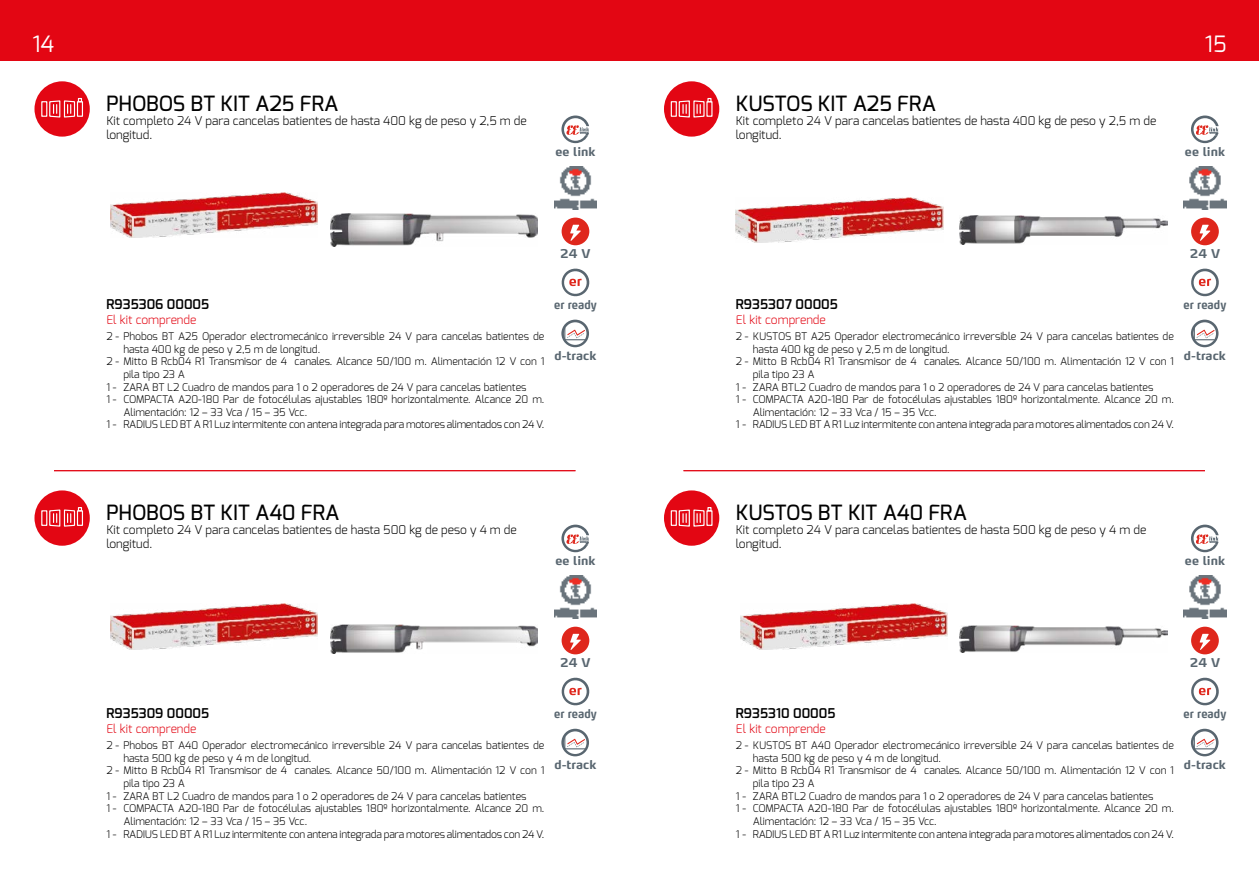
<style>
.page{position:relative;width:1259px;height:893px;background:#fff}
.page>*{position:absolute;margin:0;border:0;box-sizing:border-box;transform-origin:0 0}
.t1{font:22.5px "Exo";color:#fff}
.t2{font:500 21px "Exo";color:#000}
.t3{font:600 13.5px "Exo";color:#000}
.t4{font:300 12px/14.4px "Exo";color:#000}
.t5{font:700 12px "Max LF";color:#596670}
.t6{font:300 12px "Exo";color:#e30613}
.t7{font:700 12px "Max LF";color:#596670;scale:.89 1}
.t8{font:300 10.5px "Exo";color:#000}
.t9{font:300 10.5px "Exo";letter-spacing:-.02em;color:#000}
</style>
<div class="page">
<div style="left:0;top:0;width:629px;height:61px;background:#e30613"></div>
<div style="left:629px;top:0;width:630px;height:61px;background:#e30613"></div>
<hr style="left:54px;top:470px;width:521px;height:1px;background:#e30613">
<img style="left:111px;top:604px;width:207px;height:45px">
<svg style="left:561px;top:525px;width:28px;height:27px"></svg>
<img style="left:554px;top:576px;width:43px;height:42px">
<div style="left:561px;top:627px;width:28px;height:27px;background:#df271c;border-radius:50%"></div>
<svg style="left:570px;top:634px;width:11px;height:16px"></svg>
<svg style="left:561px;top:678px;width:29px;height:28px"></svg>
<svg style="left:561px;top:729px;width:28px;height:27px"></svg>
<div style="left:34px;top:490px;width:56px;height:55px;background:#e30613;border-radius:50%"></div>
<div style="left:41px;top:510px;width:6px;height:16px;border:1px solid #fff"></div>
<div style="left:77px;top:510px;width:6px;height:16px;border:1px solid #fff"></div>
<svg style="left:49px;top:507px;width:33px;height:20px"></svg>
<img style="left:330px;top:625px;width:207px;height:28px">
<img style="left:740px;top:604px;width:207px;height:45px">
<svg style="left:1191px;top:525px;width:28px;height:27px"></svg>
<img style="left:1183px;top:576px;width:43px;height:42px">
<div style="left:1191px;top:627px;width:27px;height:27px;background:#df271c;border-radius:50%"></div>
<svg style="left:1199px;top:634px;width:11px;height:16px"></svg>
<svg style="left:1191px;top:678px;width:28px;height:28px"></svg>
<svg style="left:1190px;top:729px;width:28px;height:27px"></svg>
<div style="left:664px;top:490px;width:55px;height:55px;background:#e30613;border-radius:50%"></div>
<div style="left:671px;top:510px;width:6px;height:16px;border:1px solid #fff"></div>
<div style="left:706px;top:510px;width:6px;height:16px;border:1px solid #fff"></div>
<svg style="left:678px;top:507px;width:33px;height:20px"></svg>
<img style="left:959px;top:626px;width:208px;height:27px">
<hr style="left:683px;top:470px;width:522px;height:1px;background:#e30613">
<svg style="left:561px;top:116px;width:28px;height:27px"></svg>
<img style="left:554px;top:167px;width:43px;height:42px">
<div style="left:561px;top:218px;width:28px;height:27px;background:#df271c;border-radius:50%"></div>
<svg style="left:570px;top:225px;width:11px;height:16px"></svg>
<svg style="left:561px;top:269px;width:29px;height:28px"></svg>
<svg style="left:561px;top:320px;width:28px;height:27px"></svg>
<div style="left:34px;top:81px;width:56px;height:55px;background:#e30613;border-radius:50%"></div>
<div style="left:41px;top:101px;width:6px;height:16px;border:1px solid #fff"></div>
<div style="left:77px;top:101px;width:6px;height:16px;border:1px solid #fff"></div>
<svg style="left:49px;top:98px;width:33px;height:20px"></svg>
<img style="left:330px;top:214px;width:207px;height:32px">
<svg style="left:1191px;top:116px;width:28px;height:27px"></svg>
<img style="left:1183px;top:167px;width:43px;height:42px">
<div style="left:1191px;top:218px;width:27px;height:27px;background:#df271c;border-radius:50%"></div>
<svg style="left:1199px;top:225px;width:11px;height:16px"></svg>
<svg style="left:1191px;top:269px;width:28px;height:28px"></svg>
<svg style="left:1190px;top:320px;width:28px;height:27px"></svg>
<div style="left:664px;top:81px;width:55px;height:55px;background:#e30613;border-radius:50%"></div>
<div style="left:671px;top:101px;width:6px;height:16px;border:1px solid #fff"></div>
<div style="left:706px;top:101px;width:6px;height:16px;border:1px solid #fff"></div>
<svg style="left:678px;top:98px;width:33px;height:20px"></svg>
<img style="left:959px;top:216px;width:208px;height:29px">
<img style="left:111px;top:192px;width:207px;height:46px">
<img style="left:736px;top:197px;width:207px;height:46px">
<h1 class="t1" style="left:33px;top:29px;width:23px">14</h1>
<h1 class="t1" style="left:1205px;top:29px;width:23px">15</h1>
<h2 class="t2" style="left:106px;top:90px;width:234px">PHOBOS BT KIT A25 FRA</h2>
<p class="t4" style="left:106px;top:113px;width:422px">Kit completo 24 V para cancelas batientes de hasta 400 kg de peso y 2,5 m de longitud.</p>
<p class="t5" style="left:555px;top:144px;width:41px">ee link</p>
<p class="t5" style="left:560px;top:246px;width:32px">24 V</p>
<p class="t3" style="left:106px;top:296px;width:104px">R935306 00005</p>
<p class="t8" style="left:106px;top:330px;width:439px">2 - Phobos BT A25 Operador electromecánico irreversible 24 V para cancelas batientes de</p>
<p class="t8" style="left:123px;top:342px;width:198px">hasta 400 kg de peso y 2,5 m de longitud.</p>
<p class="t8" style="left:106px;top:355px;width:440px">2 - Mitto B Rcb04 R1 Transmisor de 4 canales. Alcance 50/100 m. Alimentación 12 V con 1</p>
<p class="t8" style="left:123px;top:367px;width:63px">pila tipo 23 A</p>
<p class="t8" style="left:106px;top:380px;width:422px">1 - ZARA BT L2 Cuadro de mandos para 1 o 2 operadores de 24 V para cancelas batientes</p>
<p class="t8" style="left:106px;top:393px;width:439px">1 - COMPACTA A20-180 Par de fotocélulas ajustables 180º horizontalmente. Alcance 20 m.</p>
<p class="t8" style="left:123px;top:405px;width:185px">Alimentación: 12 – 33 Vca / 15 – 35 Vcc.</p>
<p class="t9" style="left:106px;top:418px;width:439px">1 - RADIUS LED BT A R1 Luz intermitente con antena integrada para motores alimentados con 24 V.</p>
<p class="t6" style="left:106px;top:312px;width:91px">El kit comprende</p>
<p class="t7" style="left:554px;top:297px;width:49px">er ready</p>
<p class="t5" style="left:554px;top:348px;width:43px">d-track</p>
<h2 class="t2" style="left:106px;top:499px;width:235px">PHOBOS BT KIT A40 FRA</h2>
<p class="t4" style="left:106px;top:522px;width:412px">Kit completo 24 V para cancelas batientes de hasta 500 kg de peso y 4 m de longitud.</p>
<p class="t5" style="left:555px;top:553px;width:41px">ee link</p>
<p class="t5" style="left:560px;top:655px;width:32px">24 V</p>
<p class="t3" style="left:106px;top:705px;width:104px">R935309 00005</p>
<p class="t8" style="left:106px;top:739px;width:439px">2 - Phobos BT A40 Operador electromecánico irreversible 24 V para cancelas batientes de</p>
<p class="t8" style="left:123px;top:751px;width:190px">hasta 500 kg de peso y 4 m de longitud.</p>
<p class="t8" style="left:106px;top:764px;width:440px">2 - Mitto B Rcb04 R1 Transmisor de 4 canales. Alcance 50/100 m. Alimentación 12 V con 1</p>
<p class="t8" style="left:123px;top:776px;width:63px">pila tipo 23 A</p>
<p class="t8" style="left:106px;top:789px;width:422px">1 - ZARA BT L2 Cuadro de mandos para 1 o 2 operadores de 24 V para cancelas batientes</p>
<p class="t8" style="left:106px;top:802px;width:439px">1 - COMPACTA A20-180 Par de fotocélulas ajustables 180º horizontalmente. Alcance 20 m.</p>
<p class="t8" style="left:123px;top:814px;width:185px">Alimentación: 12 – 33 Vca / 15 – 35 Vcc.</p>
<p class="t9" style="left:106px;top:827px;width:439px">1 - RADIUS LED BT A R1 Luz intermitente con antena integrada para motores alimentados con 24 V.</p>
<p class="t6" style="left:106px;top:721px;width:91px">El kit comprende</p>
<p class="t7" style="left:554px;top:706px;width:49px">er ready</p>
<p class="t5" style="left:554px;top:757px;width:43px">d-track</p>
<h2 class="t2" style="left:736px;top:90px;width:202px">KUSTOS KIT A25 FRA</h2>
<p class="t4" style="left:736px;top:113px;width:422px">Kit completo 24 V para cancelas batientes de hasta 400 kg de peso y 2,5 m de longitud.</p>
<p class="t5" style="left:1185px;top:144px;width:41px">ee link</p>
<p class="t5" style="left:1189px;top:246px;width:32px">24 V</p>
<p class="t3" style="left:736px;top:296px;width:104px">R935307 00005</p>
<p class="t8" style="left:736px;top:330px;width:439px">2 - KUSTOS BT A25 Operador electromecánico irreversible 24 V para cancelas batientes de</p>
<p class="t8" style="left:753px;top:342px;width:198px">hasta 400 kg de peso y 2,5 m de longitud.</p>
<p class="t8" style="left:736px;top:355px;width:440px">2 - Mitto B Rcb04 R1 Transmisor de 4 canales. Alcance 50/100 m. Alimentación 12 V con 1</p>
<p class="t8" style="left:753px;top:367px;width:63px">pila tipo 23 A</p>
<p class="t8" style="left:736px;top:380px;width:419px">1 - ZARA BTL2 Cuadro de mandos para 1 o 2 operadores de 24 V para cancelas batientes</p>
<p class="t8" style="left:736px;top:393px;width:439px">1 - COMPACTA A20-180 Par de fotocélulas ajustables 180º horizontalmente. Alcance 20 m.</p>
<p class="t8" style="left:753px;top:405px;width:185px">Alimentación: 12 – 33 Vca / 15 – 35 Vcc.</p>
<p class="t9" style="left:736px;top:418px;width:439px">1 - RADIUS LED BT A R1 Luz intermitente con antena integrada para motores alimentados con 24 V.</p>
<p class="t6" style="left:736px;top:312px;width:91px">El kit comprende</p>
<p class="t7" style="left:1183px;top:297px;width:49px">er ready</p>
<p class="t5" style="left:1184px;top:348px;width:43px">d-track</p>
<h2 class="t2" style="left:736px;top:499px;width:233px">KUSTOS BT KIT A40 FRA</h2>
<p class="t4" style="left:736px;top:522px;width:412px">Kit completo 24 V para cancelas batientes de hasta 500 kg de peso y 4 m de longitud.</p>
<p class="t5" style="left:1185px;top:553px;width:41px">ee link</p>
<p class="t5" style="left:1189px;top:655px;width:32px">24 V</p>
<p class="t3" style="left:736px;top:705px;width:101px">R935310 00005</p>
<p class="t8" style="left:736px;top:739px;width:439px">2 - KUSTOS BT A40 Operador electromecánico irreversible 24 V para cancelas batientes de</p>
<p class="t8" style="left:753px;top:751px;width:190px">hasta 500 kg de peso y 4 m de longitud.</p>
<p class="t8" style="left:736px;top:764px;width:440px">2 - Mitto B Rcb04 R1 Transmisor de 4 canales. Alcance 50/100 m. Alimentación 12 V con 1</p>
<p class="t8" style="left:753px;top:776px;width:63px">pila tipo 23 A</p>
<p class="t8" style="left:736px;top:789px;width:419px">1 - ZARA BTL2 Cuadro de mandos para 1 o 2 operadores de 24 V para cancelas batientes</p>
<p class="t8" style="left:736px;top:802px;width:439px">1 - COMPACTA A20-180 Par de fotocélulas ajustables 180º horizontalmente. Alcance 20 m.</p>
<p class="t8" style="left:753px;top:814px;width:185px">Alimentación: 12 – 33 Vca / 15 – 35 Vcc.</p>
<p class="t9" style="left:736px;top:827px;width:439px">1 - RADIUS LED BT A R1 Luz intermitente con antena integrada para motores alimentados con 24 V.</p>
<p class="t6" style="left:736px;top:721px;width:91px">El kit comprende</p>
<p class="t7" style="left:1183px;top:706px;width:49px">er ready</p>
<p class="t5" style="left:1184px;top:757px;width:43px">d-track</p>
</div>
